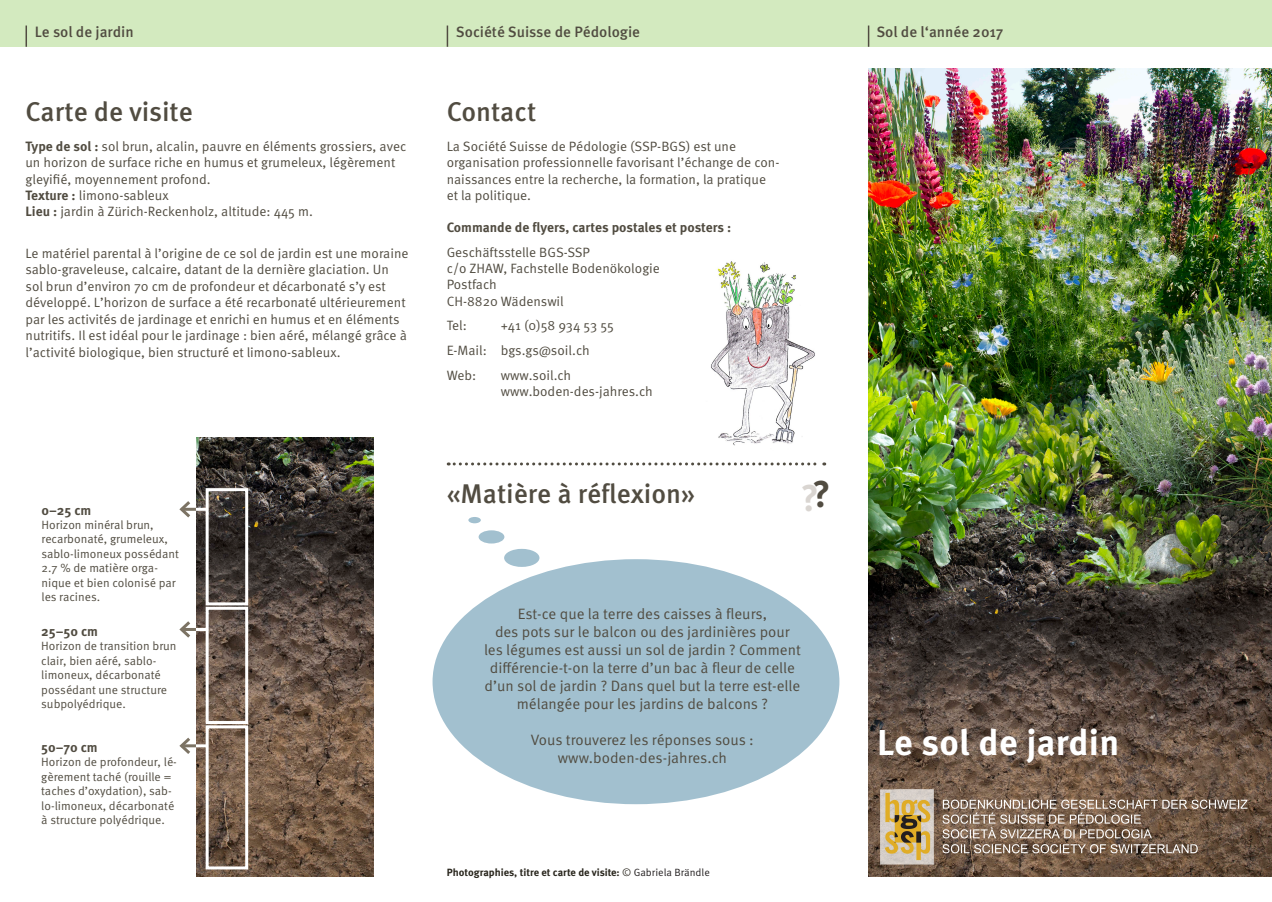
<style>
.page{position:relative;width:1272px;height:902px;background:#fff}
.page>*{position:absolute;margin:0;border:0;box-sizing:border-box;transform-origin:0 0}
.Grosse_Titel_18_pt{font:700 37.5px "Meta OT";color:#c1bab3}
.t1{font:700 36px "Meta OT";letter-spacing:.01em;color:#fff}
.Grosse_Titel_18_pt-2{font:500 27px "Meta OT";color:#514c41}
.t2{font:15px/18px "Meta OT";color:#514c41;text-align:center}
.t3{font:500 15px "Meta OT";color:#514c41}
.Lauftext_9_pt{font:13.5px/16.5px "Meta OT";color:#514c41}
.Kleine_Titel_9_pt{font:700 13.5px "Meta OT";letter-spacing:-.005em;color:#514c41}
.Kleine_Titel_9_pt-2{font:13.5px "Meta OT";letter-spacing:-.005em;color:#514c41}
.Legenden_Grafiktext{font:700 13.5px "Meta OT";color:#514c41}
.Legenden_Grafiktext-2{font:12px/14.4px "Meta OT";color:#514c41}
.Legenden_Grafiktext-3{font:700 10.5px "Meta OT";color:#29261d}
.s1{font-weight:700}
.s2{color:#514c41}
.s3{font-weight:400}
.s4{font-weight:400;color:#231f20}
</style>
<div class="page">
<div style="left:432px;top:559px;width:407px;height:245px;background:#a2c0cf;border-radius:50%"></div>
<div style="left:0;top:0;width:1271px;height:47px;background:#d3eabf"></div>
<img style="left:868px;top:68px;width:403px;height:808px">
<hr style="left:867px;top:26px;width:2px;height:21px;background:#514c41">
<svg style="left:26px;top:26px;width:1px;height:21px"></svg>
<hr style="left:446px;top:26px;width:2px;height:21px;background:#514c41">
<svg style="left:448px;top:462px;width:376px;height:3px"></svg>
<img style="left:196px;top:437px;width:177px;height:439px">
<div style="left:206px;top:725px;width:42px;height:144px;border:3px solid #fff"></div>
<svg style="left:179px;top:498px;width:27px;height:22px"></svg>
<svg style="left:179px;top:618px;width:27px;height:22px"></svg>
<svg style="left:179px;top:734px;width:29px;height:23px"></svg>
<img style="left:874px;top:787px;width:394px;height:78px">
<div style="left:504px;top:549px;width:35px;height:18px;background:#a2c0cf;border-radius:50%"></div>
<div style="left:478px;top:530px;width:26px;height:13px;background:#a2c0cf;border-radius:50%"></div>
<svg style="left:468px;top:517px;width:13px;height:6px"></svg>
<div style="left:206px;top:488px;width:42px;height:117px;border:3px solid #fff"></div>
<div style="left:206px;top:606px;width:42px;height:118px;border:3px solid #fff"></div>
<img style="left:711px;top:261px;width:104px;height:185px">
<p class="t3" style="left:35px;top:23px;width:100px">Le sol de jardin</p>
<p class="t3" style="left:456px;top:23px;width:186px">Société Suisse de Pédologie</p>
<p class="Grosse_Titel_18_pt-2" style="left:26px;top:95px;width:169px">Carte de visite</p>
<p class="Grosse_Titel_18_pt-2" style="left:446px;top:95px;width:91px">Contact</p>
<p class="Lauftext_9_pt" style="left:26px;top:139px;width:382px"><span class="s1">Type de sol :</span> sol brun, alcalin, pauvre en éléments grossiers, avec un horizon de surface riche en humus et grumeleux, légèrement gleyifié, moyennement profond.</p>
<p class="Lauftext_9_pt" style="left:26px;top:187px;width:145px"><span class="s1">Texture :</span> limono-sableux</p>
<p class="Lauftext_9_pt" style="left:26px;top:203px;width:289px"><span class="s1">Lieu :</span> jardin à Zürich-Reckenholz, altitude: 445 m.</p>
<p class="Lauftext_9_pt" style="left:26px;top:245px;width:384px">Le matériel parental à l’origine de ce sol de jardin est une moraine sablo-graveleuse, calcaire, datant de la dernière glaciation. Un sol brun d’environ 70 cm de profondeur et décarbonaté s’y est développé. L’horizon de surface a été recarbonaté ultérieurement par les activités de jardinage et enrichi en humus et en éléments nutritifs. Il est idéal pour le jardinage : bien aéré, mélangé grâce à l’activité biologique, bien structuré et limono-sableux.</p>
<p class="Legenden_Grafiktext" style="left:42px;top:501px;width:51px">0–25 cm</p>
<p class="Legenden_Grafiktext-2" style="left:42px;top:517px;width:139px">Horizon minéral brun, recarbonaté, grumeleux, sablo-limoneux possédant<br>2.7 % de matière orga&shy;nique et bien colonisé par les racines.</p>
<p class="Kleine_Titel_9_pt" style="left:41px;top:622px;width:58px">25–50 cm</p>
<p class="Legenden_Grafiktext-2" style="left:41px;top:639px;width:137px">Horizon de transition brun clair, bien aéré, sablo&shy;limoneux, décarbonaté possédant une structure subpolyédrique.</p>
<p class="Kleine_Titel_9_pt" style="left:41px;top:738px;width:58px">50–70 cm</p>
<p class="Legenden_Grafiktext-2" style="left:41px;top:755px;width:137px">Horizon de profondeur, lé&shy;gèrement taché (rouille = taches d’oxydation), sab&shy;lo-limoneux, décarbonaté à structure polyédrique.</p>
<p class="Lauftext_9_pt" style="left:446px;top:139px;width:334px">La Société Suisse de Pédologie (SSP-BGS) est une organisation professionnelle favorisant l’échange de con&shy;naissances entre la recherche, la formation, la pratique et la politique.</p>
<p class="Kleine_Titel_9_pt" style="left:446px;top:219px;width:286px">Commande de flyers, cartes postales et posters :</p>
<p class="Kleine_Titel_9_pt-2" style="left:446px;top:244px;width:145px">Geschäftsstelle BGS-SSP</p>
<p class="Lauftext_9_pt" style="left:446px;top:260px;width:215px">c/o ZHAW, Fachstelle Bodenökologie</p>
<p class="Lauftext_9_pt" style="left:446px;top:276px;width:52px">Postfach</p>
<p class="Lauftext_9_pt" style="left:446px;top:293px;width:119px">CH-8820 Wädenswil</p>
<p class="Lauftext_9_pt" style="left:446px;top:317px;width:22px">Tel:</p>
<p class="Lauftext_9_pt" style="left:500px;top:317px;width:115px">+41 (0)58 934 53 55</p>
<p class="Lauftext_9_pt" style="left:446px;top:342px;width:144px">E-Mail: bgs.gs@soil.ch</p>
<p class="Lauftext_9_pt" style="left:446px;top:367px;width:31px">Web:</p>
<p class="Lauftext_9_pt" style="left:500px;top:367px;width:72px">www.soil.ch</p>
<p class="Lauftext_9_pt" style="left:500px;top:383px;width:154px">www.boden-des-jahres.ch</p>
<p class="Grosse_Titel_18_pt-2" style="left:446px;top:477px;width:250px">«Matière à réflexion»</p>
<p class="Grosse_Titel_18_pt" style="left:800px;top:474px;width:32px">?<span class="s2">?</span></p>
<p class="t2" style="left:484px;top:605px;width:318px">Est-ce que la terre des caisses à fleurs,<br>des pots sur le balcon ou des jardinières pour les légumes est aussi un sol de jardin ? Comment différencie-t-on la terre d’un bac à fleur de celle d’un sol de jardin ? Dans quel but la terre est-elle mélangée pour les jardins de balcons ?</p>
<p class="t2" style="left:531px;top:731px;width:224px">Vous trouverez les réponses sous : www.boden-des-jahres.ch</p>
<p class="Legenden_Grafiktext-3" style="left:446px;top:866px;width:265px">Photographies, titre et carte de visite: <span class="s3">©</span> <span class="s4">Gabriela Brändle</span></p>
<p class="t3" style="left:876px;top:23px;width:129px">Sol de l‘année 2017</p>
<p class="t1" style="left:877px;top:719px;width:243px">Le sol de jardin</p>
</div>
